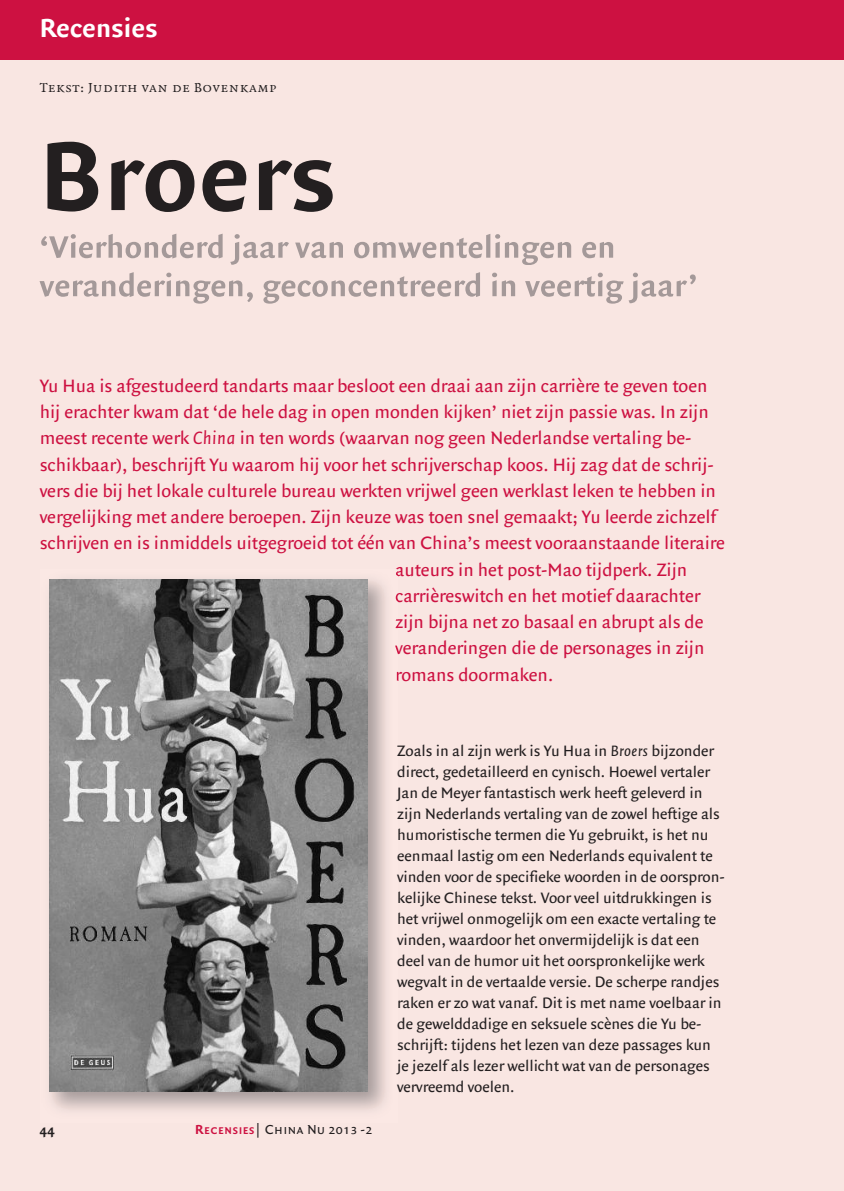
<style>
.page{position:relative;width:844px;height:1191px;background:#fff}
.page>*{position:absolute;margin:0;border:0;box-sizing:border-box;transform-origin:0 0}
.t1{font:700 105px "Quadraat Sans";letter-spacing:.025em;color:#231f20}
.t2{font:700 28px "Quadraat Sans";letter-spacing:.015em;color:#fff}
.t3{font:19.25px "Quadraat Sans";color:#cd1141}
.t4{font:16.1px/21px "Quadraat Sans";color:#231f20}
.t5{font:14px "Quadraat Small Caps";letter-spacing:.05em;color:#231f20}
.t6{font:14px "Quadraat Sans Small Caps";letter-spacing:.025em;color:#231f20}
.t7{font:700 14px "Quadraat Sans";color:#231f20}
.s1{font-style:italic}
.s2{font-family:"Quadraat Sans";font-weight:700;color:#cd1141}
.s3{font-family:"Quadraat Sans";font-weight:700;font-size:10.5px;color:#cd1141}
.s4{font-family:"Quadraat Small Caps"}
</style>
<div class="page">
<div style="left:0;top:52px;width:843px;height:1139px;background:#f9e6e2"></div>
<div style="left:0;top:0;width:843px;height:60px;background:#cd1141"></div>
<svg style="left:41px;top:234px;width:234px;height:31px"></svg>
<svg style="left:39px;top:272px;width:214px;height:32px"></svg>
<img style="left:49px;top:579px;width:348px;height:531px">
<svg style="left:395px;top:591px;width:2px;height:11px"></svg>
<svg style="left:395px;top:617px;width:2px;height:12px"></svg>
<svg style="left:395px;top:643px;width:2px;height:12px"></svg>
<img style="left:50px;top:579px;width:317px;height:512px">
<h2 class="t2" style="left:40px;top:11px;width:119px">Recensies</h2>
<p class="t5" style="left:40px;top:79px;width:238px">Tekst: Judith van de Bovenkamp</p>
<h1 class="t1" style="left:40px;top:112px;width:297px">Broers</h1>
<p class="t3" style="left:40px;top:374px;width:669px">Yu Hua is afgestudeerd tandarts maar besloot een draai aan zijn carrière te geven toen</p>
<p class="t3" style="left:40px;top:400px;width:670px">hij erachter kwam dat ‘de hele dag in open monden kijken’ niet zijn passie was. In zijn</p>
<p class="t3" style="left:40px;top:426px;width:653px">meest recente werk <span class="s1">China</span> in ten words (waarvan nog geen Nederlandse vertaling be-</p>
<p class="t3" style="left:40px;top:452px;width:675px">schikbaar), beschrijft Yu waarom hij voor het schrijverschap koos. Hij zag dat de schrij-</p>
<p class="t3" style="left:40px;top:479px;width:677px">vers die bij het lokale culturele bureau werkten vrijwel geen werklast leken te hebben in</p>
<p class="t3" style="left:40px;top:505px;width:678px">vergelijking met andere beroepen. Zijn keuze was toen snel gemaakt; Yu leerde zichzelf</p>
<p class="t3" style="left:40px;top:531px;width:686px">schrijven en is inmiddels uitgegroeid tot één van China’s meest vooraanstaande literaire</p>
<p class="t3" style="left:395px;top:557px;width:294px">auteurs in het post-Mao tijdperk. Zijn</p>
<p class="t3" style="left:395px;top:584px;width:306px">carrièreswitch en het motief daarachter</p>
<p class="t3" style="left:395px;top:610px;width:310px">zijn bijna net zo basaal en abrupt als de</p>
<p class="t3" style="left:395px;top:636px;width:311px">veranderingen die de personages in zijn</p>
<p class="t3" style="left:395px;top:662px;width:160px">romans doormaken.</p>
<p class="t7" style="left:40px;top:1121px;width:16px">44</p>
<p class="t6" style="left:195px;top:1121px;width:179px"><span class="s2">R</span><span class="s3">ECENSIES</span><span class="s4">|</span> China Nu 2013-2</p>
<p class="t4" style="left:397px;top:740px;width:329px">Zoals in al zijn werk is Yu Hua in <span class="s1">Broers</span> bijzonder direct, gedetailleerd en cynisch. Hoewel vertaler Jan de Meyer fantastisch werk heeft geleverd in zijn Nederlands vertaling van de zowel heftige als humoristische termen die Yu gebruikt, is het nu eenmaal lastig om een Nederlands equivalent te vinden voor de specifieke woorden in de oorspron&shy;kelijke Chinese tekst. Voor veel uitdrukkingen is het vrijwel onmogelijk om een exacte vertaling te vinden, waardoor het onvermijdelijk is dat een deel van de humor uit het oorspronkelijke werk wegvalt in de vertaalde versie. De scherpe randjes raken er zo wat vanaf. Dit is met name voelbaar in de gewelddadige en seksuele scènes die Yu be&shy;schrijft: tijdens het lezen van deze passages kun je jezelf als lezer wellicht wat van de personages vervreemd voelen.</p>
</div>
